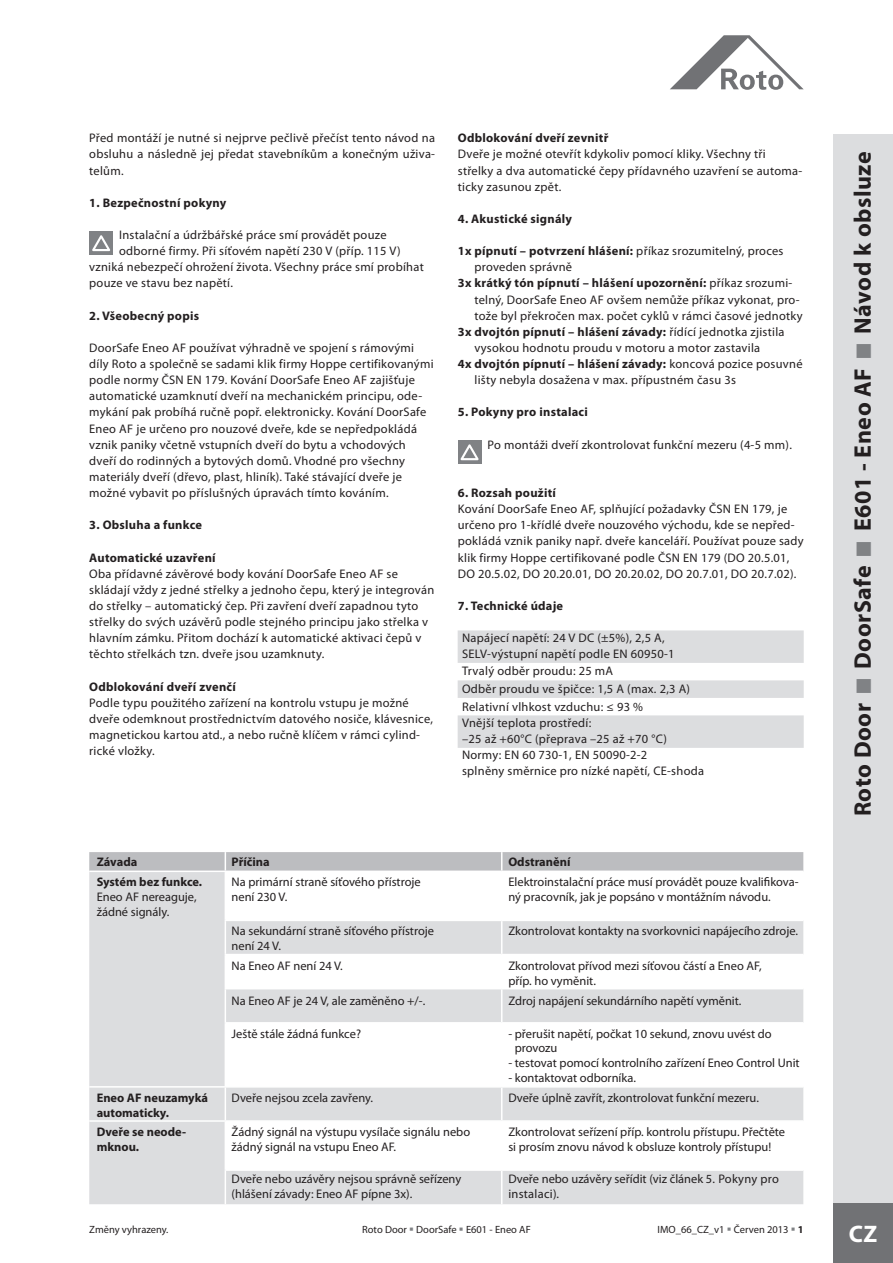
<style>
.page{position:relative;width:893px;height:1263px;background:#fff}
.page>*{position:absolute;margin:0;border:0;box-sizing:border-box;transform-origin:0 0}
.t1{font:700 24px "Myriad Pro";letter-spacing:.02em;color:#231f20}
.t2{font:700 24px "Myriad Pro";color:#fff}
.t3{font:12.45px/16.2px "Myriad Pro";letter-spacing:.02em;color:#231f20}
.t4{font:12.45px/15px "Myriad Pro";color:#231f20}
.t5{font:700 12.45px "Myriad Pro";letter-spacing:.02em;color:#231f20}
.t6{font:700 12.45px/15px "Myriad Pro";color:#231f20}
.t7{font:10.5px "Myriad Pro";color:#231f20}
.s1{font-weight:400}
.s2{font-weight:700}
</style>
<div class="page">
<svg style="left:670px;top:35px;width:134px;height:55px"></svg>
<div style="left:89px;top:231px;width:24px;height:24px;background:#808285"></div>
<svg style="left:92px;top:235px;width:18px;height:16px"></svg>
<div style="left:458px;top:440px;width:23px;height:24px;background:#808285"></div>
<svg style="left:460px;top:444px;width:19px;height:16px"></svg>
<svg style="left:458px;top:630px;width:346px;height:118px"></svg>
<div style="left:833px;top:134px;width:60px;height:1074px;background:#dcdddf"></div>
<div style="left:833px;top:1203px;width:60px;height:60px;background:#717275"></div>
<div style="left:89px;top:872px;width:136px;height:332px;background:#dcdddf"></div>
<svg style="left:226px;top:921px;width:577px;height:199px;fill:#e3e3e5"></svg>
<div style="left:226px;top:1171px;width:577px;height:33px;background:#dcdddf"></div>
<div style="left:89px;top:852px;width:714px;height:19px;background:#bcbdc0"></div>
<hr style="left:501px;top:921px;width:1px;height:33px;background:#fff">
<hr style="left:225px;top:954px;width:277px;height:1px;background:#fff">
<hr style="left:502px;top:954px;width:301px;height:1px;background:#fff">
<hr style="left:501px;top:955px;width:1px;height:33px;background:#fff">
<hr style="left:225px;top:988px;width:277px;height:1px;background:#fff">
<hr style="left:502px;top:988px;width:301px;height:1px;background:#fff">
<hr style="left:501px;top:989px;width:1px;height:33px;background:#fff">
<hr style="left:225px;top:1022px;width:277px;height:2px;background:#fff">
<hr style="left:502px;top:1022px;width:301px;height:2px;background:#fff">
<hr style="left:501px;top:1024px;width:1px;height:62px;background:#fff">
<hr style="left:89px;top:1086px;width:413px;height:2px;background:#fff">
<hr style="left:502px;top:1086px;width:301px;height:2px;background:#fff">
<hr style="left:501px;top:1088px;width:1px;height:32px;background:#fff">
<hr style="left:89px;top:1120px;width:413px;height:2px;background:#fff">
<hr style="left:501px;top:1171px;width:1px;height:33px;background:#fff">
<p class="t3" style="left:89px;top:131px;width:347px;text-align:justify">Před montáží je nutné si nejprve pečlivě přečíst tento návod na obsluhu a následně jej předat stavebníkům a konečným uživa&shy;telům.</p>
<p class="t5" style="left:89px;top:198px;width:139px">1. Bezpečnostní pokyny</p>
<p class="t3" style="left:119px;top:228px;width:269px">Instalační a údržbářské práce smí provádět pouze</p>
<p class="t3" style="left:119px;top:244px;width:283px">odborné firmy. Při síťovém napětí 230 V (příp. 115 V)</p>
<p class="t3" style="left:89px;top:260px;width:336px">vzniká nebezpečí ohrožení života. Všechny práce smí probíhat</p>
<p class="t3" style="left:89px;top:276px;width:145px">pouze ve stavu bez napětí.</p>
<p class="t5" style="left:89px;top:311px;width:111px">2. Všeobecný popis</p>
<p class="t3" style="left:89px;top:340px;width:346px">DoorSafe Eneo AF používat výhradně ve spojení s rámovými díly Roto a společně se sadami klik firmy Hoppe certifikovanými podle normy ČSN EN 179. Kování DoorSafe Eneo AF zajišťuje automatické uzamknutí dveří na mechanickém principu, ode&shy;mykání pak probíhá ručně popř. elektronicky. Kování DoorSafe Eneo AF je určeno pro nouzové dveře, kde se nepředpokládá vznik paniky včetně vstupních dveří do bytu a vchodových dveří do rodinných a bytových domů. Vhodné pro všechny materiály dveří (dřevo, plast, hliník). Také stávající dveře je možné vybavit po příslušných úpravách tímto kováním.</p>
<p class="t5" style="left:89px;top:520px;width:114px">3. Obsluha a funkce</p>
<p class="t5" style="left:89px;top:553px;width:128px">Automatické uzavření</p>
<p class="t3" style="left:89px;top:566px;width:346px">Oba přídavné závěrové body kování DoorSafe Eneo AF se skládají vždy z jedné střelky a jednoho čepu, který je integrován do střelky – automatický čep. Při zavření dveří zapadnou tyto střelky do svých uzávěrů podle stejného principu jako střelka v hlavním zámku. Přitom dochází k automatické aktivaci čepů v těchto střelkách tzn. dveře jsou uzamknuty.</p>
<p class="t5" style="left:89px;top:682px;width:148px">Odblokování dveří zvenčí</p>
<p class="t3" style="left:89px;top:695px;width:345px">Podle typu použitého zařízení na kontrolu vstupu je možné dveře odemknout prostřednictvím datového nosiče, klávesnice, magnetickou kartou atd., a nebo ručně klíčem v rámci cylind&shy;rické vložky.</p>
<p class="t5" style="left:458px;top:133px;width:152px">Odblokování dveří zevnitř</p>
<p class="t3" style="left:458px;top:147px;width:346px">Dveře je možné otevřít kdykoliv pomocí kliky. Všechny tři střelky a dva automatické čepy přídavného uzavření se automa&shy;ticky zasunou zpět.</p>
<p class="t5" style="left:458px;top:214px;width:116px">4. Akustické signály</p>
<p class="t5" style="left:458px;top:246px;width:327px">1x pípnutí – potvrzení hlášení: <span class="s1">příkaz srozumitelný, proces</span></p>
<p class="t3" style="left:474px;top:260px;width:99px">proveden správně</p>
<p class="t5" style="left:458px;top:279px;width:336px">3x krátký tón pípnutí – hlášení upozornění: <span class="s1">příkaz srozumi-</span></p>
<p class="t3" style="left:474px;top:292px;width:327px">telný, DoorSafe Eneo AF ovšem nemůže příkaz vykonat, pro-</p>
<p class="t3" style="left:474px;top:308px;width:330px">tože byl překročen max. počet cyklů v rámci časové jednotky</p>
<p class="t5" style="left:458px;top:327px;width:328px">3x dvojtón pípnutí – hlášení závady: <span class="s1">řídící jednotka zjistila</span></p>
<p class="t3" style="left:474px;top:340px;width:287px">vysokou hodnotu proudu v motoru a motor zastavila</p>
<p class="t5" style="left:458px;top:359px;width:346px">4x dvojtón pípnutí – hlášení závady: <span class="s1">koncová pozice posuvné</span></p>
<p class="t3" style="left:474px;top:373px;width:263px">lišty nebyla dosažena v max. přípustném času 3s</p>
<p class="t5" style="left:458px;top:408px;width:131px">5. Pokyny pro instalaci</p>
<p class="t3" style="left:488px;top:437px;width:306px">Po montáži dveří zkontrolovat funkční mezeru (4-5 mm).</p>
<p class="t5" style="left:458px;top:488px;width:100px">6. Rozsah použití</p>
<p class="t3" style="left:458px;top:502px;width:347px">Kování DoorSafe Eneo AF, splňující požadavky ČSN EN 179, je určeno pro 1-křídlé dveře nouzového východu, kde se nepřed&shy;pokládá vznik paniky např. dveře kanceláří. Používat pouze sady klik firmy Hoppe certifikované podle ČSN EN 179 (DO 20.5.01, DO 20.5.02, DO 20.20.01, DO 20.20.02, DO 20.7.01, DO 20.7.02).</p>
<p class="t5" style="left:458px;top:601px;width:107px">7. Technické údaje</p>
<p class="t3" style="left:462px;top:630px;width:229px;line-height:17.2px">Napájecí napětí: 24 V DC (±5%), 2,5 A, SELV-výstupní napětí podle EN 60950-1<br>Trvalý odběr proudu: 25 mA<br>Odběr proudu ve špičce: 1,5 A (max. 2,3 A)<br>Relativní vlhkost vzduchu: ≤ 93 %</p>
<p class="t3" style="left:462px;top:716px;width:243px">Vnější teplota prostředí:<br>–25 až +60°C (přeprava –25 až +70 °C)<br>Normy: EN 60 730-1, EN 50090-2-2<br>splněny směrnice pro nízké napětí, CE-shoda</p>
<p class="t5" style="left:97px;top:857px;width:42px">Závada</p>
<p class="t6" style="left:232px;top:855px;width:40px">Příčina</p>
<p class="t6" style="left:508px;top:855px;width:64px">Odstranění</p>
<p class="t6" style="left:97px;top:876px;width:107px">Systém bez funkce.</p>
<p class="t4" style="left:97px;top:890px;width:101px">Eneo AF nereaguje, žádné signály.</p>
<p class="t4" style="left:232px;top:876px;width:191px">Na primární straně síťového přístroje není 230 V.</p>
<p class="t4" style="left:508px;top:876px;width:292px">Elektroinstalační práce musí provádět pouze kvalifikova&shy;ný pracovník, jak je popsáno v montážním návodu.</p>
<p class="t4" style="left:232px;top:924px;width:204px">Na sekundární straně síťového přístroje není 24 V.</p>
<p class="t4" style="left:508px;top:924px;width:291px">Zkontrolovat kontakty na svorkovnici napájecího zdroje.</p>
<p class="t4" style="left:232px;top:959px;width:113px">Na Eneo AF není 24 V.</p>
<p class="t4" style="left:508px;top:959px;width:255px">Zkontrolovat přívod mezi síťovou částí a Eneo AF, příp. ho vyměnit.</p>
<p class="t4" style="left:232px;top:994px;width:195px">Na Eneo AF je 24 V, ale zaměněno +/-.</p>
<p class="t4" style="left:508px;top:994px;width:235px">Zdroj napájení sekundárního napětí vyměnit.</p>
<p class="t4" style="left:232px;top:1027px;width:131px">Ještě stále žádná funkce?</p>
<p class="t4" style="left:515px;top:1027px;width:258px;text-indent:-6px">- přerušit napětí, počkat 10 sekund, znovu uvést do provozu</p>
<p class="t4" style="left:508px;top:1057px;width:293px">- testovat pomocí kontrolního zařízení Eneo Control Unit</p>
<p class="t4" style="left:508px;top:1071px;width:129px">- kontaktovat odborníka.</p>
<p class="t6" style="left:97px;top:1091px;width:113px">Eneo AF neuzamyká automaticky.</p>
<p class="t4" style="left:232px;top:1091px;width:143px">Dveře nejsou zcela zavřeny.</p>
<p class="t4" style="left:508px;top:1091px;width:252px">Dveře úplně zavřít, zkontrolovat funkční mezeru.</p>
<p class="t6" style="left:97px;top:1126px;width:91px">Dveře se neode&shy;mknou.</p>
<p class="t4" style="left:232px;top:1126px;width:240px">Žádný signál na výstupu vysílače signálu nebo žádný signál na vstupu Eneo AF.</p>
<p class="t4" style="left:508px;top:1126px;width:278px">Zkontrolovat seřízení příp. kontrolu přístupu. Přečtěte si prosím znovu návod k obsluze kontroly přístupu!</p>
<p class="t4" style="left:232px;top:1172px;width:231px">Dveře nebo uzávěry nejsou správně seřízeny (hlášení závady: Eneo AF pípne 3x).</p>
<p class="t4" style="left:508px;top:1172px;width:272px">Dveře nebo uzávěry seřídit (viz článek 5. Pokyny pro instalaci).</p>
<p class="t7" style="left:89px;top:1226px;width:81px">Změny vyhrazeny.</p>
<p class="t7" style="left:362px;top:1226px;width:170px">Roto Door DoorSafe E601 - Eneo AF</p>
<p class="t7" style="left:657px;top:1226px;width:148px">IMO_66_CZ_v1 Červen 2013 <span class="s2">1</span></p>
<h1 class="t1" style="left:854px;top:334px;width:184px;rotate:-90deg">Návod k obsluze</h1>
<h1 class="t1" style="left:854px;top:531px;width:165px;rotate:-90deg">E601 - Eneo AF</h1>
<h1 class="t1" style="left:854px;top:669px;width:105px;rotate:-90deg">DoorSafe</h1>
<h1 class="t1" style="left:854px;top:816px;width:115px;rotate:-90deg">Roto Door</h1>
<h1 class="t2" style="left:849px;top:1225px;width:30px">CZ</h1>
</div>
